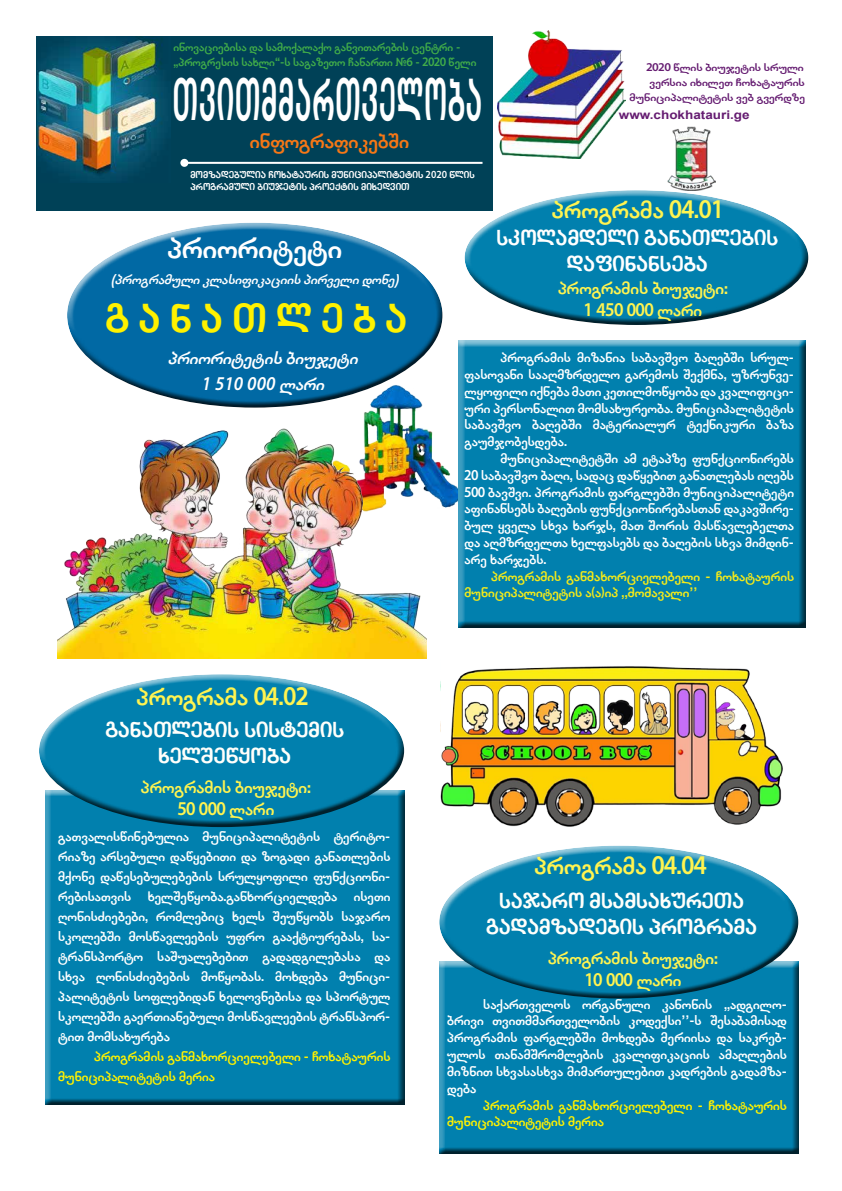
<style>
.page{position:relative;width:842px;height:1191px;background:#fff}
.page>*{position:absolute;margin:0;border:0;box-sizing:border-box;transform-origin:0 0}
.t1{font:700 60px "A Kolkhety M";letter-spacing:.04em;color:#fff;scale:.5 1}
.t2{font:700 41px "A Kolkhety M";color:#fff200}
.t3{font:700 30px "A Kolkhety N";color:#fff}
.t4{font:700 25px "A Kolkhety N";color:#fff450}
.t5{font:700 22px/26.4px "A Kolkhety M";color:#fffffb;text-align:center}
.t6{font:700 22px/26.4px "A Kolkhety M";color:#fff;text-align:center}
.t7{font:700 21px "A Kolkhety N";color:#f67716}
.t8{font:700 18px/22px "A Kolkhety N";color:#fff450;text-align:center}
.t9{font:italic 700 18px/26px "A Kolkhety N";color:#fff;text-align:center}
.t10{font:700 14px/16.8px "A Kolkhety N";color:#fff;text-align:justify}
.t11{font:700 14px/20px "A Kolkhety N";color:#fff200}
.t12{font:700 14px/16.8px "A Kolkhety N";color:#f5eb19}
.t13{font:italic 700 14px "A Kolkhety N";color:#fff}
.t14{font:700 12px/14.4px "A Kolkhety N";color:#41ad49}
.t15{font:700 12px "Arial";color:#651c71;scale:1.12 1}
.t16{font:700 11px/15.1px "A Kolkhety N";color:#651c71;text-align:right;scale:1.12 1}
.t17{font:700 10px/12px "A Kolkhety M";color:#fff}
</style>
<div class="page">
<img style="left:364px;top:409px;width:89px;height:99px">
<div style="left:41px;top:790px;width:364px;height:315px;background:#000;opacity:.75"></div>
<div style="left:36px;top:36px;width:457px;height:174px;background:#004157"></div>
<img style="left:37px;top:36px;width:133px;height:145px">
<hr style="left:184px;top:162px;width:298px;height:2px;background:#fff">
<div style="left:180px;top:159px;width:8px;height:8px;background:#fff;border-radius:50%"></div>
<div style="left:463px;top:190px;width:346px;height:83px;background:#fff;opacity:.75"></div>
<div style="left:463px;top:234px;width:346px;height:92px;background:#000;opacity:.75"></div>
<img style="left:668px;top:127px;width:47px;height:63px">
<img style="left:497px;top:31px;width:129px;height:128px">
<div style="left:66px;top:222px;width:374px;height:120px;background:#fff;opacity:.75"></div>
<div style="left:67px;top:276px;width:376px;height:133px;background:#000;opacity:.75"></div>
<div style="left:454px;top:340px;width:352px;height:288px;background:#000;opacity:.75"></div>
<img style="left:57px;top:425px;width:370px;height:234px">
<div style="left:37px;top:674px;width:367px;height:97px;background:#fff;opacity:.75"></div>
<div style="left:38px;top:722px;width:366px;height:106px;background:#000;opacity:.75"></div>
<div style="left:435px;top:961px;width:364px;height:194px;background:#000;opacity:.75"></div>
<div style="left:438px;top:845px;width:360px;height:98px;background:#fff;opacity:.75"></div>
<div style="left:438px;top:893px;width:361px;height:106px;background:#000;opacity:.75"></div>
<img style="left:440px;top:666px;width:343px;height:161px">
<p class="t14" style="left:173px;top:41px;width:304px">INOVACIEBISA DA SAMOQALAQO GANVITAREBIS CENTRI - `PROGRESIS SAXLI~-S SAGAZETO CANARTI #6 - 2020 WELI</p>
<h1 class="t1" style="left:173px;top:71px;width:620px">TVITMMARTVELOBA</h1>
<h3 class="t7" style="left:250px;top:130px;width:161px">INFOGRAFIKEBSI</h3>
<p class="t17" style="left:190px;top:169px;width:286px">MOMZADEBULIA COXATAURIS MUNICIPALITETIS 2020 WLIS<br>PROGRAMULI BIUJETIS PROEQTIS MIXEDVIT</p>
<p class="t16" style="left:630px;top:61px;width:158px">2020 WLIS BIUJETIS SRULI<br>VERSIA IXILET COXATAURIS<br>MUNICIPALITETIS VEB GVERDZE</p>
<p class="t15" style="left:619px;top:106px;width:118px">www.chokhatauri.ge</p>
<h3 class="t3" style="left:167px;top:233px;width:176px">PRIORITETI</h3>
<p class="t13" style="left:111px;top:272px;width:289px">(PROGRAMULI KLASIFIKACIIS PIRVELI DONE)</p>
<h2 class="t2" style="left:106px;top:299px;width:303px">G A N A T L E B A</h2>
<p class="t9" style="left:168px;top:346px;width:191px">PRIORITETIS BIUJETI<br>1 510 000 LARI</p>
<h3 class="t4" style="left:136px;top:684px;width:173px">PROGRAMA 04.02</h3>
<h3 class="t5" style="left:105px;top:718px;width:240px">GANATLEBIS SISTEMIS<br>XELSEWYOBA</h3>
<p class="t8" style="left:141px;top:777px;width:172px">PROGRAMIS BIUJETI:<br>50 000 LARI</p>
<p class="t10" style="left:58px;top:827px;width:334px;line-height:20px">GATVALISWINEBULIA MUNICIPALITETIS TERITO-RIAZE ARSEBULI DAWYEBITI DA ZOGADI GANATLEBIS MQONE DAWESEBULEBEBIS SRULYOFILI FUNQCIONI-REBISATVIS XELSEWYOBA.GANXORCIELDEBA ISETI RONISZIEBEBI, ROMLEBIC XELS SEUWYOBS SAJARO SKOLEBSI MOSWAVLEEBIS UFRO GAAQTIUREBAS, SA-TRANSPORTO SASUALEBEBIT GADADGILEBASA DA SXVA RONISZIEBEBIS MOWYOBAS. MOXDEBA MUNICI-PALITETIS SOFLEBIDAN XELOVNEBISA DA SPORTUL SKOLEBSI GAERTIANEBULI MOSWAVLEEBIS TRANSPOR-TIT MOMSAXUREBA</p>
<p class="t11" style="left:58px;top:1047px;width:334px;text-indent:36px">PROGRAMIS GANMAXORCIELEBELI - COXATAURIS<br>MUNICIPALITETIS MERIA</p>
<h3 class="t4" style="left:552px;top:197px;width:173px">PROGRAMA 04.01</h3>
<h3 class="t6" style="left:496px;top:226px;width:283px">SKOLAMDELI GANATLEBIS<br>DAFINANSEBA</h3>
<p class="t8" style="left:558px;top:278px;width:172px">PROGRAMIS BIUJETI:<br>1 450 000 LARI</p>
<p class="t10" style="left:465px;top:350px;width:331px;text-indent:36px">PROGRAMIS MIZANIA SABAVSVO BAREBSI SRUL-FASOVANI SAARMZRDELO GAREMOS SEQMNA, UZRUNVE-LYOFILI IQNEBA MATI KETILMOWYOBA DA KVALIFICI-URI PERSONALIT MOMSAXUREOBA. MUNICIPALITETIS SABAVSVO BAREBSI MATERIALUR TEQNIKURI BAZA GAUMJOBESDEBA.</p>
<p class="t10" style="left:465px;top:451px;width:331px;text-indent:36px">MUNICIPALITETSI AM ETAPZE FUNQCIONIREBS 20 SABAVSVO BARI, SADAC DAWYEBIT GANATLEBAS IREBS 500 BAVSVI. PROGRAMIS FARGLEBSI MUNICIPALITETI AFINANSEBS BAREBIS FUNQCIONIREBASTAN DAKAVSIRE-BUL YVELA SXVA XARJS, MAT SORIS MASWAVLEBELTA DA ARMZRDELTA XELFASEBS DA BAREBIS SXVA MIMDIN-ARE XARJEBS.</p>
<p class="t12" style="left:465px;top:568px;width:331px;text-indent:27px">PROGRAMIS GANMAXORCIELEBELI - COXATAURIS<br>MUNICIPALITETIS A(A)IP ,,MOMAVALI’’</p>
<h3 class="t4" style="left:535px;top:853px;width:173px">PROGRAMA 04.04</h3>
<h3 class="t5" style="left:486px;top:889px;width:272px">SAJARO MSAMSAXURETA<br>GADAMZADEBIS PROGRAMA</h3>
<p class="t8" style="left:548px;top:948px;width:172px">PROGRAMIS BIUJETI:<br>10 000 LARI</p>
<p class="t10" style="left:447px;top:996px;width:341px;text-indent:36px">SAQARTVELOS ORGANULI KANONIS ,,ADGILO-BRIVI TVITMMARTVELOBIS KODEQSI’’-S SESABAMISAD PROGRAMIS FARGLEBSI MOXDEBA MERIISA DA SAKREB-ULOS TANAMSROMLEBIS KVALIFIKACIIS AMARLEBIS MIZNIT SXVASASXVA MIMARTULEBIT KADREBIS GADAMZA-DEBA</p>
<p class="t11" style="left:447px;top:1097px;width:341px;line-height:16.8px;text-indent:36px">PROGRAMIS GANMAXORCIELEBELI - COXATAURIS<br>MUNICIPALITETIS MERIA</p>
</div>
